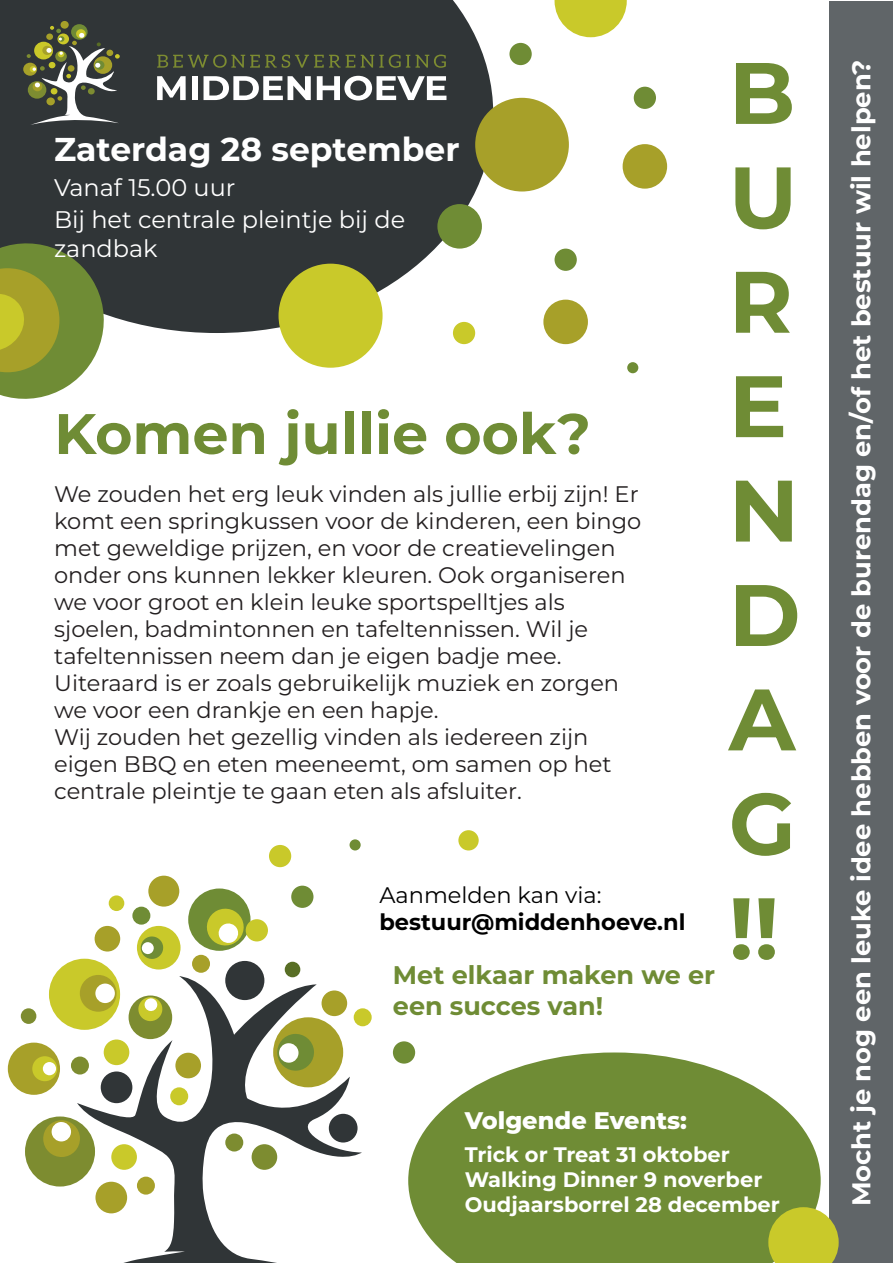
<style>
.page{position:relative;width:893px;height:1263px;background:#fff}
.page>*{position:absolute;margin:0;border:0;box-sizing:border-box;transform-origin:0 0}
.t1{font:700 87px/104.4px "Montserrat";color:#6f8c35}
.t2{font:700 57px "Montserrat";color:#6f8c35}
.t3{font:700 33px "Montserrat";color:#fff}
.t4{font:700 25.8px "Montserrat";color:#fff}
.t5{font:700 25.5px/30.6px "Montserrat";color:#6f8c35}
.t6{font:24px/32px "Montserrat";color:#fff}
.t7{font:800 24px "Montserrat";color:#fff}
.t8{font:22.5px/27px "Montserrat";color:#231f20}
.t9{font:700 22.5px "Montserrat";color:#000}
.t10{font:22.5px "Montserrat";color:#000}
.t11{font:700 21px/25.2px "Montserrat";color:#fff}
</style>
<div class="page">
<svg style="left:0;top:0;width:493px;height:333px;fill:#303537"></svg>
<div style="left:829px;top:1px;width:63px;height:1261px;background:#606568"></div>
<svg style="left:408px;top:1052px;width:413px;height:211px;fill:#6f8c35"></svg>
<div style="left:225px;top:961px;width:39px;height:39px;background:#303537;border-radius:50%"></div>
<svg style="left:33px;top:976px;width:336px;height:287px"></svg>
<div style="left:188px;top:888px;width:63px;height:63px;background:#6f8c35;border-radius:50%"></div>
<div style="left:8px;top:1042px;width:52px;height:53px;background:#a7a029;border-radius:50%"></div>
<div style="left:25px;top:1116px;width:70px;height:70px;background:#7d8c30;border-radius:50%"></div>
<div style="left:273px;top:1017px;width:70px;height:70px;background:#a7a029;border-radius:50%"></div>
<div style="left:129px;top:995px;width:43px;height:44px;background:#7d8c30;border-radius:50%"></div>
<div style="left:137px;top:926px;width:44px;height:43px;background:#c9c92a;border-radius:50%"></div>
<div style="left:104px;top:1039px;width:25px;height:26px;background:#c9c92a;border-radius:50%"></div>
<div style="left:175px;top:1053px;width:26px;height:25px;background:#a7a029;border-radius:50%"></div>
<div style="left:95px;top:926px;width:25px;height:25px;background:#a7a029;border-radius:50%"></div>
<div style="left:322px;top:990px;width:25px;height:26px;background:#a7a029;border-radius:50%"></div>
<div style="left:252px;top:1144px;width:25px;height:26px;background:#7d8c30;border-radius:50%"></div>
<div style="left:111px;top:1144px;width:26px;height:26px;background:#c9c92a;border-radius:50%"></div>
<div style="left:71px;top:1056px;width:18px;height:18px;background:#7d8c30;border-radius:50%"></div>
<div style="left:354px;top:1008px;width:18px;height:18px;background:#c9c92a;border-radius:50%"></div>
<div style="left:192px;top:955px;width:18px;height:18px;background:#a7a029;border-radius:50%"></div>
<div style="left:132px;top:907px;width:18px;height:18px;background:#6f8c35;border-radius:50%"></div>
<div style="left:109px;top:895px;width:15px;height:16px;background:#c9c92a;border-radius:50%"></div>
<div style="left:21px;top:1008px;width:15px;height:16px;background:#7d8c30;border-radius:50%"></div>
<div style="left:285px;top:962px;width:15px;height:15px;background:#586e25;border-radius:50%"></div>
<div style="left:148px;top:876px;width:31px;height:31px;background:#a7a029;border-radius:50%"></div>
<div style="left:170px;top:1087px;width:18px;height:18px;background:#c9c92a;border-radius:50%"></div>
<div style="left:137px;top:1176px;width:18px;height:18px;background:#a7a029;border-radius:50%"></div>
<div style="left:225px;top:1133px;width:18px;height:18px;background:#7d8c30;border-radius:50%"></div>
<div style="left:95px;top:1182px;width:32px;height:31px;background:#a7a029;border-radius:50%"></div>
<div style="left:49px;top:959px;width:71px;height:71px;background:#c9c92a;border-radius:50%"></div>
<div style="left:80px;top:975px;width:37px;height:37px;background:#a7a029;border-radius:50%"></div>
<div style="left:95px;top:983px;width:20px;height:20px;background:#fff;border-radius:50%"></div>
<svg style="left:204px;top:908px;width:42px;height:40px"></svg>
<div style="left:43px;top:1120px;width:37px;height:37px;background:#a7a029;border-radius:50%"></div>
<div style="left:51px;top:1122px;width:20px;height:20px;background:#fff;border-radius:50%"></div>
<svg style="left:276px;top:1033px;width:38px;height:38px"></svg>
<svg style="left:138px;top:996px;width:25px;height:25px"></svg>
<svg style="left:140px;top:936px;width:24px;height:23px"></svg>
<div style="left:142px;top:942px;width:12px;height:12px;background:#fff;border-radius:50%"></div>
<div style="left:32px;top:1056px;width:25px;height:25px;background:#c9c92a;border-radius:50%"></div>
<div style="left:43px;top:1062px;width:13px;height:13px;background:#fff;border-radius:50%"></div>
<svg style="left:768px;top:1207px;width:71px;height:56px"></svg>
<div style="left:279px;top:264px;width:104px;height:104px;background:#c9c92a;border-radius:50%"></div>
<div style="left:458px;top:830px;width:21px;height:20px;background:#c9c92a;border-radius:50%"></div>
<svg style="left:554px;top:0;width:73px;height:37px"></svg>
<div style="left:475px;top:98px;width:94px;height:93px;background:#a7a029;border-radius:50%"></div>
<div style="left:437px;top:204px;width:45px;height:45px;background:#6f8c35;border-radius:50%"></div>
<div style="left:543px;top:300px;width:45px;height:44px;background:#a7a029;border-radius:50%"></div>
<div style="left:623px;top:144px;width:44px;height:45px;background:#a7a029;border-radius:50%"></div>
<div style="left:453px;top:322px;width:22px;height:22px;background:#c9c92a;border-radius:50%"></div>
<div style="left:269px;top:845px;width:22px;height:22px;background:#c9c92a;border-radius:50%"></div>
<div style="left:246px;top:919px;width:22px;height:22px;background:#c9c92a;border-radius:50%"></div>
<div style="left:554px;top:249px;width:23px;height:22px;background:#6f8c35;border-radius:50%"></div>
<div style="left:393px;top:1041px;width:22px;height:22px;background:#6f8c35;border-radius:50%"></div>
<div style="left:634px;top:87px;width:22px;height:22px;background:#6f8c35;border-radius:50%"></div>
<div style="left:291px;top:886px;width:22px;height:22px;background:#6f8c35;border-radius:50%"></div>
<div style="left:627px;top:362px;width:11px;height:11px;background:#6f8c35;border-radius:50%"></div>
<div style="left:350px;top:839px;width:11px;height:11px;background:#6f8c35;border-radius:50%"></div>
<div style="left:509px;top:43px;width:23px;height:22px;background:#6f8c35;border-radius:50%"></div>
<svg style="left:0;top:232px;width:115px;height:167px"></svg>
<svg style="left:157px;top:55px;width:198px;height:13px"></svg>
<svg style="left:361px;top:55px;width:85px;height:13px"></svg>
<svg style="left:157px;top:76px;width:29px;height:24px"></svg>
<div style="left:192px;top:76px;width:6px;height:24px;background:#fff"></div>
<svg style="left:204px;top:76px;width:107px;height:24px"></svg>
<svg style="left:317px;top:76px;width:129px;height:24px"></svg>
<div style="left:71px;top:24px;width:17px;height:16px;background:#708b35;border-radius:50%"></div>
<svg style="left:23px;top:63px;width:14px;height:13px"></svg>
<div style="left:61px;top:21px;width:8px;height:8px;background:#a6a029;border-radius:50%"></div>
<svg style="left:27px;top:26px;width:93px;height:99px"></svg>
<h3 class="t3" style="left:54px;top:125px;width:407px">Zaterdag 28 september</h3>
<p class="t6" style="left:54px;top:171px;width:353px">Vanaf 15.00 uur<br>Bij het centrale pleintje bij de</p>
<p class="t6" style="left:54px;top:231px;width:105px">zandbak</p>
<h2 class="t2" style="left:54px;top:393px;width:538px">Komen jullie ook?</h2>
<p class="t8" style="left:54px;top:480px;width:589px">We zouden het erg leuk vinden als jullie erbij zijn! Er komt een springkussen voor de kinderen, een bingo met geweldige prijzen, en voor de creatievelingen onder ons kunnen lekker kleuren. Ook organiseren we voor groot en klein leuke sportspelltjes als sjoelen, badmintonnen en tafeltennissen. Wil je tafeltennissen neem dan je eigen badje mee.<br>Uiteraard is er zoals gebruikelijk muziek en zorgen we voor een drankje en een hapje.<br>Wij zouden het gezellig vinden als iedereen zijn eigen BBQ en eten meeneemt, om samen op het centrale pleintje te gaan eten als afsluiter.</p>
<p class="t10" style="left:379px;top:880px;width:224px">Aanmelden kan via:</p>
<p class="t9" style="left:379px;top:906px;width:308px">bestuur@middenhoeve.nl</p>
<p class="t5" style="left:393px;top:958px;width:324px">Met elkaar maken we er een succes van!</p>
<h1 class="t1" style="left:729px;top:36px;width:73px">B<br>U<br>R<br>E<br>N<br>D<br>A<br>G !!</h1>
<p class="t7" style="left:465px;top:1103px;width:224px">Volgende Events:</p>
<p class="t11" style="left:465px;top:1141px;width:317px">Trick or Treat 31 oktober<br>Walking Dinner 9 noverber<br>Oudjaarsborrel 28 december</p>
<p class="t4" style="left:843px;top:1206px;width:1148px;rotate:-90deg">Mocht je nog een leuke idee hebben voor de burendag en/of het bestuur wil helpen?</p>
</div>
